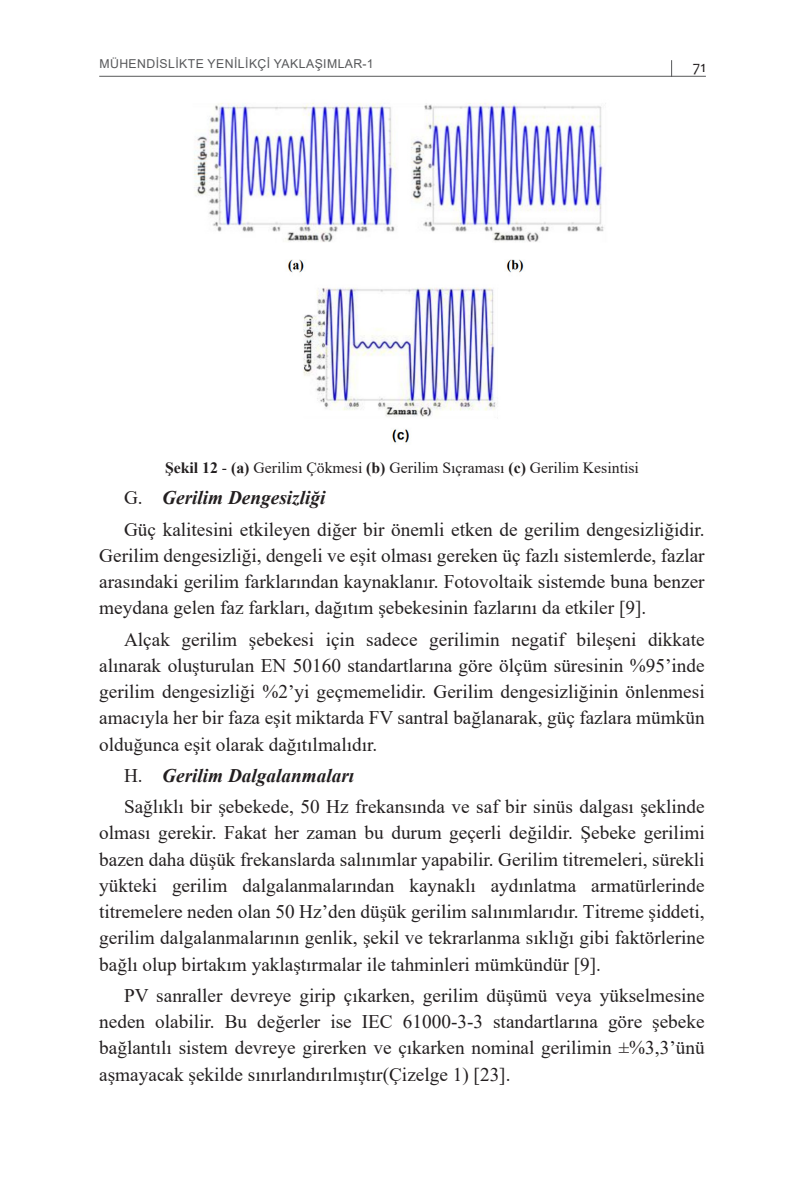
<style>
.page{position:relative;width:794px;height:1191px;background:#fff}
.page>*{position:absolute;margin:0;border:0;box-sizing:border-box;transform-origin:0 0}
.t1{font:19.25px/26.2px "Times New Roman";color:#231f20;text-align:justify}
.t2{font:italic 700 19.25px "Times New Roman";color:#231f20}
.tablo{font:15.75px "Times New Roman";color:#231f20}
.t3{font:15.75px "Candara";color:#231f20}
.t4{font:12.25px "Arial";letter-spacing:.035em;color:#57585a}
.s1{font-weight:700}
.s2{font-weight:400;font-style:normal}
</style>
<div class="page">
<hr style="left:99px;top:76px;width:607px;height:1px;background:#57585a">
<svg style="left:671px;top:60px;width:1px;height:16px"></svg>
<img style="left:194px;top:103px;width:412px;height:340px">
<p class="t4" style="left:99px;top:55px;width:275px">MÜHENDİSLİKTE YENİLİKÇİ YAKLAŞIMLAR-1</p>
<p class="t3" style="left:693px;top:57px;width:14px">71</p>
<p class="tablo" style="left:165px;top:457px;width:475px"><span class="s1">Şekil 12</span> - <span class="s1">(a)</span> Gerilim Çökmesi <span class="s1">(b)</span> Gerilim Sıçraması <span class="s1">(c)</span> Gerilim Kesintisi</p>
<p class="t2" style="left:124px;top:484px;width:203px"><span class="s2">G.</span> Gerilim Dengesizliği</p>
<p class="t1" style="left:99px;top:515px;width:607px;text-indent:25px">Güç kalitesini etkileyen diğer bir önemli etken de gerilim dengesizliğidir.<br>Gerilim dengesizliği, dengeli ve eşit olması gereken üç fazlı sistemlerde, fazlar arasındaki gerilim farklarından kaynaklanır. Fotovoltaik sistemde buna benzer meydana gelen faz farkları, dağıtım şebekesinin fazlarını da etkiler [9].</p>
<p class="t1" style="left:99px;top:625px;width:607px;text-indent:25px">Alçak gerilim şebekesi için sadece gerilimin negatif bileşeni dikkate alınarak oluşturulan EN 50160 standartlarına göre ölçüm süresinin %95’inde gerilim dengesizliği %2’yi geçmemelidir. Gerilim dengesizliğinin önlenmesi amacıyla her bir faza eşit miktarda FV santral bağlanarak, güç fazlara mümkün olduğunca eşit olarak dağıtılmalıdır.</p>
<p class="t2" style="left:124px;top:762px;width:232px"><span class="s2">H.</span> Gerilim Dalgalanmaları</p>
<p class="t1" style="left:99px;top:793px;width:607px;text-indent:25px">Sağlıklı bir şebekede, 50 Hz frekansında ve saf bir sinüs dalgası şeklinde olması gerekir. Fakat her zaman bu durum geçerli değildir. Şebeke gerilimi bazen daha düşük frekanslarda salınımlar yapabilir. Gerilim titremeleri, sürekli yükteki gerilim dalgalanmalarından kaynaklı aydınlatma armatürlerinde titremelere neden olan 50 Hz’den düşük gerilim salınımlarıdır. Titreme şiddeti, gerilim dalgalanmalarının genlik, şekil ve tekrarlanma sıklığı gibi faktörlerine bağlı olup birtakım yaklaştırmalar ile tahminleri mümkündür [9].</p>
<p class="t1" style="left:99px;top:981px;width:607px;text-indent:25px">PV sanraller devreye girip çıkarken, gerilim düşümü veya yükselmesine neden olabilir. Bu değerler ise IEC 61000-3-3 standartlarına göre şebeke bağlantılı sistem devreye girerken ve çıkarken nominal gerilimin ±%3,3’ünü aşmayacak şekilde sınırlandırılmıştır(Çizelge 1) [23].</p>
</div>
